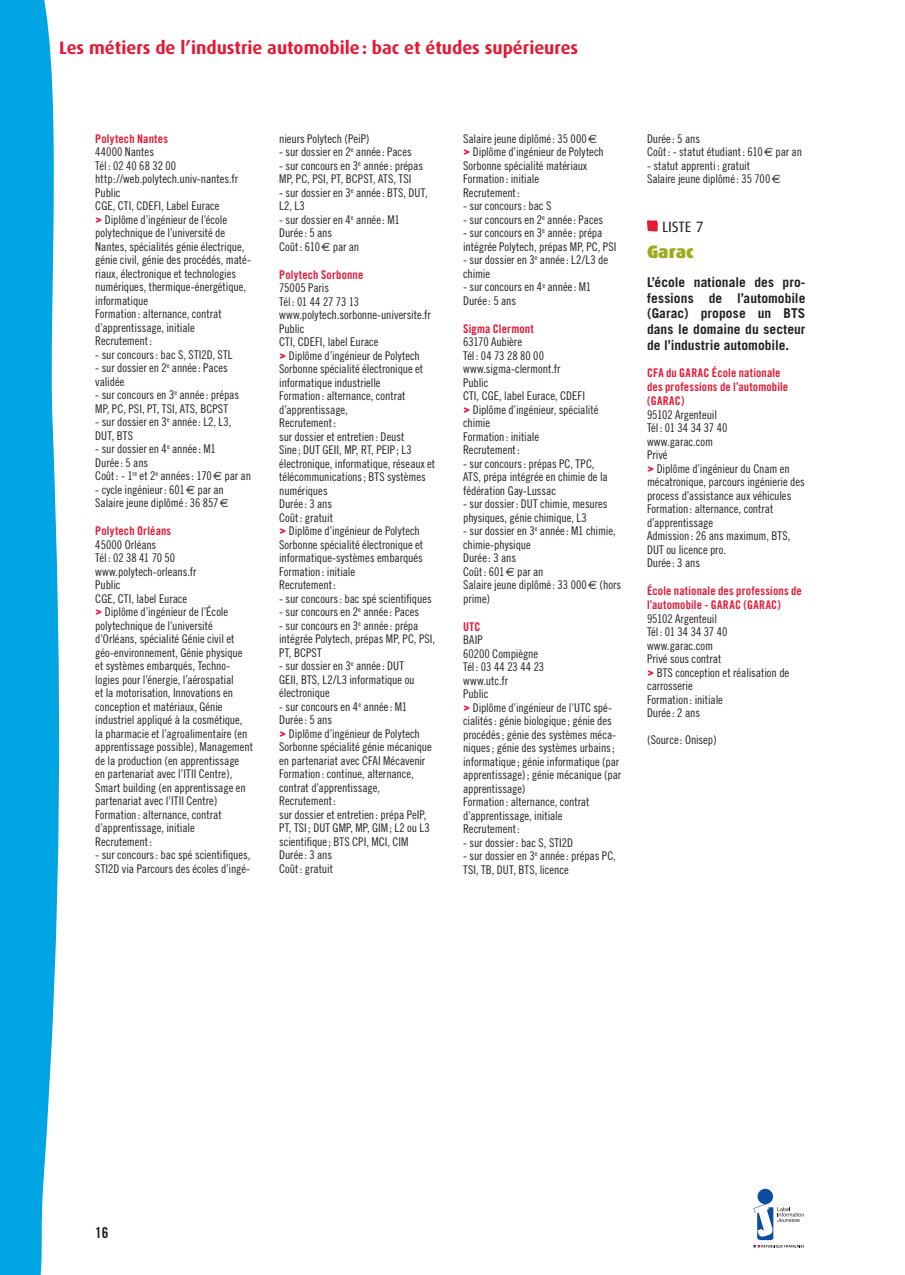
<style>
.page{position:relative;width:905px;height:1275px;background:#fff}
.page>*{position:absolute;margin:0;border:0;box-sizing:border-box;transform-origin:0 0}
.t1{font:700 18px "Dax";color:#e51836}
.t2{font:900 18px "Dax";letter-spacing:-.005em;color:#9daa1d}
.t3{font:15px "Dax";color:#231f20}
.t4{font:15px "Trade Gothic Bold Cond Twenty";color:#231f20}
.t5{font:700 13.5px/15.8px "Trade Gothic";letter-spacing:.005em;color:#231f20;text-align:justify}
.t6{font:12px/13.5px "Trade Gothic Cond Eighteen";letter-spacing:-.005em;color:#231f20}
.t7{font:12px/14.2px "Trade Gothic Bold Cond Twenty";letter-spacing:.01em;color:#e51836}
.s1{font-family:"Dax";font-weight:900;color:#e51836}
.s2{font-family:"Euro Sans"}
</style>
<div class="page">
<svg style="left:0;top:0;width:60px;height:1275px;background:#1dafe6"></svg>
<svg style="left:753px;top:1188px;width:52px;height:60px"></svg>
<svg style="left:647px;top:220px;width:11px;height:12px"></svg>
<svg style="left:0;top:0;width:7px;height:7px"></svg>
<svg style="left:0;top:1268px;width:7px;height:7px"></svg>
<h1 class="t1" style="left:59px;top:37px;width:521px">Les métiers de l’industrie automobile : bac et études supérieures</h1>
<p class="t7" style="left:95px;top:131px;width:74px">Polytech Nantes</p>
<p class="t6" style="left:95px;top:145px;width:157px">44000 Nantes<br>Tél: 02 40 68 32 00 http://web.polytech.univ-nantes.fr<br>Public<br>CGE, CTI, CDEFI, Label Eurace<br><span class="s1">&gt;</span> Diplôme d’ingénieur de l’école polytechnique de l’université de<br>Nantes, spécialités génie électrique, génie civil, génie des procédés, maté&shy;riaux, électronique et technologies numériques, thermique-énergétique, informatique<br>Formation: alternance, contrat d’apprentissage, initiale<br>Recrutement :</p>
<p class="t6" style="left:95px;top:348px;width:139px">- sur concours: bac S, STI2D, STL</p>
<p class="t6" style="left:95px;top:361px;width:134px">- sur dossier en 2<sup>e</sup> année: Paces validée</p>
<p class="t6" style="left:95px;top:388px;width:145px">- sur concours en 3<sup>e</sup> année: prépas<br>MP, PC, PSI, PT, TSI, ATS, BCPST</p>
<p class="t6" style="left:95px;top:415px;width:138px">- sur dossier en 3<sup>e</sup> année: L2, L3,<br>DUT, BTS</p>
<p class="t6" style="left:95px;top:442px;width:157px">- sur dossier en 4<sup>e</sup> année: M1<br>Durée: 5 ans<br>Coût: - 1<sup>re</sup> et 2<sup>e</sup> années: 170<span class="s2">€</span> par an</p>
<p class="t6" style="left:95px;top:483px;width:135px">- cycle ingénieur: 601<span class="s2">€</span> par an<br>Salaire jeune diplômé: 36 857<span class="s2">€</span></p>
<p class="t7" style="left:95px;top:523px;width:78px">Polytech Orléans</p>
<p class="t6" style="left:95px;top:537px;width:159px">45000 Orléans<br>Tél: 02 38 41 70 50 www.polytech-orleans.fr<br>Public<br>CGE, CTI, label Eurace<br><span class="s1">&gt;</span> Diplôme d’ingénieur de l’École polytechnique de l’université d’Orléans, spécialité Génie civil et géo-environnement, Génie physique et systèmes embarqués, Techno&shy;logies pour l’énergie, l’aérospatial<br>et la motorisation, Innovations en conception et matériaux, Génie industriel appliqué à la cosmétique, la pharmacie et l’agroalimentaire (en apprentissage possible), Management de la production (en apprentissage<br>en partenariat avec l’ITII Centre),<br>Smart building (en apprentissage en partenariat avec l’ITII Centre)<br>Formation: alternance, contrat d’apprentissage, initiale<br>Recrutement :</p>
<p class="t6" style="left:95px;top:848px;width:157px">- sur concours: bac spé scientifiques,<br>STI2D via Parcours des écoles d’ingé-</p>
<p class="t6" style="left:279px;top:132px;width:92px">nieurs Polytech (PeiP)</p>
<p class="t6" style="left:279px;top:145px;width:134px">- sur dossier en 2<sup>e</sup> année: Paces</p>
<p class="t6" style="left:279px;top:159px;width:145px">- sur concours en 3<sup>e</sup> année: prépas<br>MP, PC, PSI, PT, BCPST, ATS, TSI</p>
<p class="t6" style="left:279px;top:186px;width:150px">- sur dossier en 3<sup>e</sup> année: BTS, DUT,<br>L2, L3</p>
<p class="t6" style="left:279px;top:213px;width:122px">- sur dossier en 4<sup>e</sup> année: M1<br>Durée: 5 ans<br>Coût: 610<span class="s2">€</span> par an</p>
<p class="t7" style="left:279px;top:267px;width:86px">Polytech Sorbonne</p>
<p class="t6" style="left:279px;top:281px;width:158px">75005 Paris<br>Tél: 01 44 27 73 13 www.polytech.sorbonne-universite.fr<br>Public<br>CTI, CDEFI, label Eurace<br><span class="s1">&gt;</span> Diplôme d’ingénieur de Polytech<br>Sorbonne spécialité électronique et informatique industrielle<br>Formation: alternance, contrat d’apprentissage,<br>Recrutement :<br>sur dossier et entretien: Deust<br>Sine; DUT GEII, MP, RT, PEIP; L3 électronique, informatique, réseaux et télécommunications; BTS systèmes numériques<br>Durée: 3 ans<br>Coût: gratuit<br><span class="s1">&gt;</span> Diplôme d’ingénieur de Polytech<br>Sorbonne spécialité électronique et informatique-systèmes embarqués<br>Formation: initiale<br>Recrutement :</p>
<p class="t6" style="left:279px;top:592px;width:154px">- sur concours: bac spé scientifiques</p>
<p class="t6" style="left:279px;top:605px;width:142px">- sur concours en 2<sup>e</sup> année: Paces</p>
<p class="t6" style="left:279px;top:619px;width:158px">- sur concours en 3<sup>e</sup> année: prépa intégrée Polytech, prépas MP, PC, PSI,<br>PT, BCPST</p>
<p class="t6" style="left:279px;top:659px;width:137px">- sur dossier en 3<sup>e</sup> année: DUT<br>GEII, BTS, L2/L3 informatique ou électronique</p>
<p class="t6" style="left:279px;top:700px;width:154px">- sur concours en 4<sup>e</sup> année: M1<br>Durée: 5 ans<br><span class="s1">&gt;</span> Diplôme d’ingénieur de Polytech<br>Sorbonne spécialité génie mécanique en partenariat avec CFAI Mécavenir<br>Formation: continue, alternance, contrat d’apprentissage,<br>Recrutement :<br>sur dossier et entretien: prépa PeIP,<br>PT, TSI; DUT GMP, MP, GIM; L2 ou L3 scientifique ; BTS CPI, MCI, CIM<br>Durée: 3 ans<br>Coût: gratuit</p>
<p class="t6" style="left:463px;top:132px;width:142px">Salaire jeune diplômé: 35 000<span class="s2">€ </span><span class="s1">&gt;</span> Diplôme d’ingénieur de Polytech<br>Sorbonne spécialité matériaux<br>Formation: initiale<br>Recrutement :</p>
<p class="t6" style="left:463px;top:199px;width:90px">- sur concours: bac S</p>
<p class="t6" style="left:463px;top:213px;width:142px">- sur concours en 2<sup>e</sup> année: Paces</p>
<p class="t6" style="left:463px;top:226px;width:155px">- sur concours en 3<sup>e</sup> année: prépa intégrée Polytech, prépas MP, PC, PSI</p>
<p class="t6" style="left:463px;top:253px;width:146px">- sur dossier en 3<sup>e</sup> année: L2/L3 de chimie</p>
<p class="t6" style="left:463px;top:280px;width:130px">- sur concours en 4<sup>e</sup> année: M1<br>Durée: 5 ans</p>
<p class="t7" style="left:463px;top:321px;width:72px">Sigma Clermont</p>
<p class="t6" style="left:463px;top:335px;width:137px">63170 Aubière<br>Tél: 04 73 28 80 00 www.sigma-clermont.fr<br>Public<br>CTI, CGE, label Eurace, CDEFI<br><span class="s1">&gt;</span> Diplôme d’ingénieur, spécialité chimie<br>Formation: initiale<br>Recrutement :</p>
<p class="t6" style="left:463px;top:457px;width:146px">- sur concours: prépas PC, TPC,<br>ATS, prépa intégrée en chimie de la fédération Gay-Lussac</p>
<p class="t6" style="left:463px;top:497px;width:146px">- sur dossier: DUT chimie, mesures physiques, génie chimique, L3</p>
<p class="t6" style="left:463px;top:524px;width:159px">- sur dossier en 3<sup>e</sup> année: M1 chimie, chimie-physique<br>Durée: 3 ans<br>Coût: 601<span class="s2">€</span> par an<br>Salaire jeune diplômé: 33 000<span class="s2">€</span> (hors prime)</p>
<p class="t7" style="left:463px;top:619px;width:19px">UTC</p>
<p class="t6" style="left:463px;top:633px;width:160px">BAIP<br>60200 Compiègne<br>Tél: 03 44 23 44 23<br>www.utc.fr<br>Public<br><span class="s1">&gt;</span> Diplôme d’ingénieur de l’UTC spé&shy;cialités: génie biologique; génie des procédés; génie des systèmes méca&shy;niques; génie des systèmes urbains ; informatique; génie informatique (par apprentissage); génie mécanique (par apprentissage)<br>Formation: alternance, contrat d’apprentissage, initiale<br>Recrutement :</p>
<p class="t6" style="left:463px;top:835px;width:111px">- sur dossier: bac S, STI2D</p>
<p class="t6" style="left:463px;top:849px;width:154px">- sur dossier en 3<sup>e</sup> année: prépas PC,<br>TSI, TB, DUT, BTS, licence</p>
<p class="t6" style="left:647px;top:132px;width:156px">Durée: 5 ans<br>Coût: - statut étudiant: 610<span class="s2">€</span> par an</p>
<p class="t6" style="left:647px;top:159px;width:135px">- statut apprenti: gratuit<br>Salaire jeune diplômé: 35 700<span class="s2">€</span></p>
<p class="t3" style="left:662px;top:218px;width:43px">LISTE 7</p>
<h1 class="t2" style="left:647px;top:242px;width:48px">Garac</h1>
<p class="t5" style="left:647px;top:274px;width:160px">L’école nationale des pro&shy;fessions de l’automobile (Garac) propose un BTS dans le domaine du secteur de l’industrie automobile.</p>
<p class="t7" style="left:647px;top:365px;width:143px">CFA du GARAC École nationale des professions de l’automobile (GARAC)</p>
<p class="t6" style="left:647px;top:408px;width:159px">95102 Argenteuil<br>Tél: 01 34 34 37 40<br>www.garac.com<br>Privé<br><span class="s1">&gt;</span> Diplôme d’ingénieur du Cnam en mécatronique, parcours ingénierie des process d’assistance aux véhicules<br>Formation: alternance, contrat d’apprentissage<br>Admission: 26 ans maximum, BTS,<br>DUT ou licence pro.<br>Durée: 3 ans</p>
<p class="t7" style="left:647px;top:583px;width:156px">École nationale des professions de l’automobile - GARAC (GARAC)</p>
<p class="t6" style="left:647px;top:612px;width:144px">95102 Argenteuil<br>Tél: 01 34 34 37 40 www.garac.com<br>Privé sous contrat<br><span class="s1">&gt;</span> BTS conception et réalisation de carrosserie<br>Formation: initiale<br>Durée: 2 ans</p>
<p class="t6" style="left:647px;top:733px;width:71px">(Source: Onisep)</p>
<p class="t4" style="left:95px;top:1223px;width:15px">16</p>
</div>
